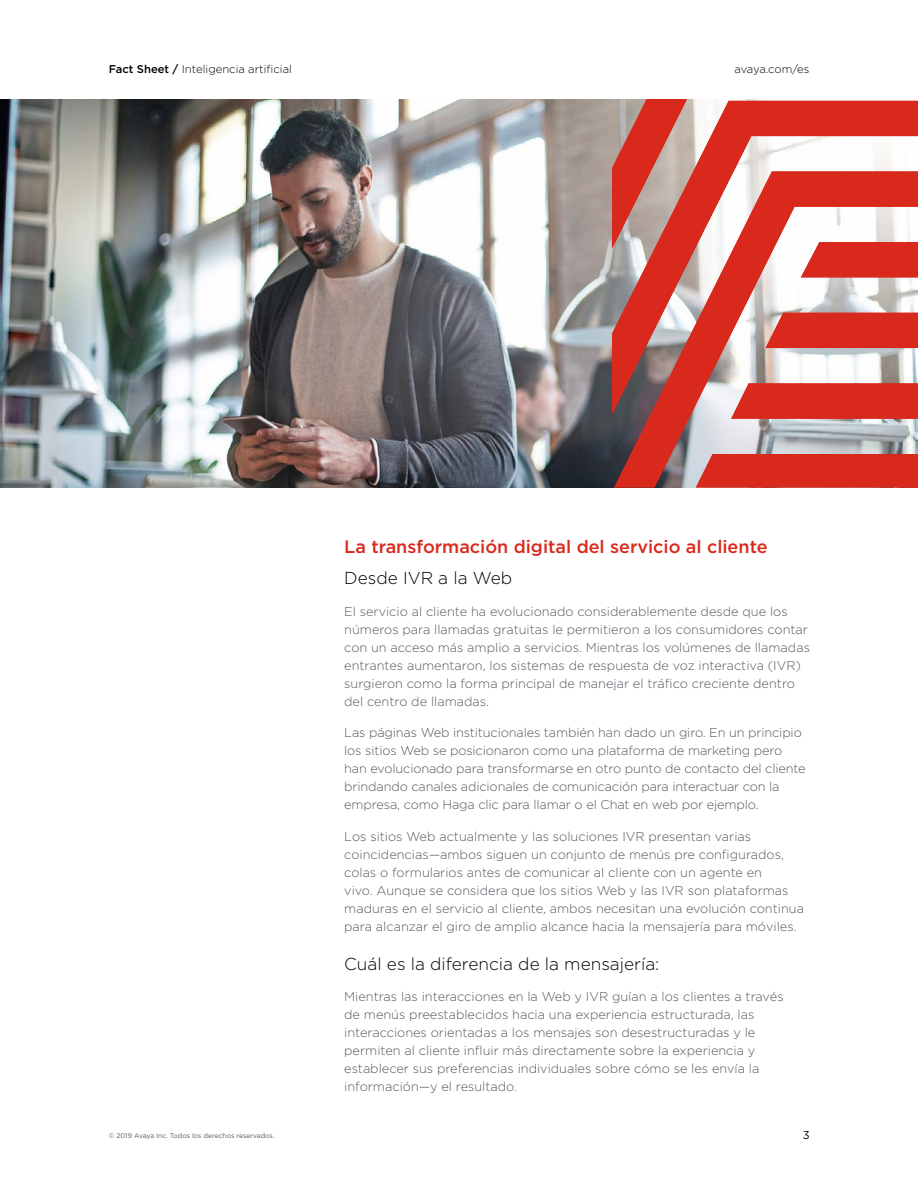
<style>
.page{position:relative;width:918px;height:1188px;background:#fff}
.page>*{position:absolute;margin:0;border:0;box-sizing:border-box;transform-origin:0 0}
.t1{font:500 18px "Gotham";color:#da291c}
.t2{font:300 17.25px "Gotham";color:#000}
.t3{font:300 12.75px/18px "Gotham";color:#535860}
.t4{font:300 11.25px "Gotham";color:#000}
.t5{font:300 11.25px "Gotham";letter-spacing:-.02em;color:#000}
.t6{font:11.25px "Gotham";color:#000}
.t7{font:6.75px "Gotham";color:#535860}
.s1{font-weight:500}
</style>
<div class="page">
<img style="left:0;top:99px;width:612px;height:389px">
<svg style="left:614px;top:277px;width:304px;height:211px"></svg>
<div style="left:766px;top:313px;width:152px;height:35px;background:#d9291c"></div>
<svg style="left:731px;top:383px;width:187px;height:36px;background:#da3327"></svg>
<div style="left:696px;top:454px;width:222px;height:34px;background:#d9291c"></div>
<svg style="left:612px;top:99px;width:306px;height:178px"></svg>
<p class="t4" style="left:109px;top:63px;width:185px"><span class="s1">Fact Sheet /</span> Inteligencia artificial</p>
<p class="t5" style="left:734px;top:63px;width:76px">avaya.com/es</p>
<p class="t7" style="left:109px;top:1132px;width:167px">© 2019 Avaya Inc. Todos los derechos reservados.</p>
<h1 class="t1" style="left:344px;top:537px;width:425px">La transformación digital del servicio al cliente</h1>
<h2 class="t2" style="left:344px;top:569px;width:169px">Desde IVR a la Web</h2>
<p class="t3" style="left:344px;top:602px;width:467px">El servicio al cliente ha evolucionado considerablemente desde que los números para llamadas gratuitas le permitieron a los consumidores contar con un acceso más amplio a servicios. Mientras los volúmenes de llamadas entrantes aumentaron, los sistemas de respuesta de voz interactiva (IVR) surgieron como la forma principal de manejar el tráfico creciente dentro del centro de llamadas.</p>
<p class="t3" style="left:344px;top:724px;width:463px">Las páginas Web institucionales también han dado un giro. En un principio los sitios Web se posicionaron como una plataforma de marketing pero han evolucionado para transformarse en otro punto de contacto del cliente brindando canales adicionales de comunicación para interactuar con la empresa, como Haga clic para llamar o el Chat en web por ejemplo.</p>
<p class="t3" style="left:344px;top:827px;width:461px">Los sitios Web actualmente y las soluciones IVR presentan varias coincidencias—ambos siguen un conjunto de menús pre configurados, colas o formularios antes de comunicar al cliente con un agente en<br>vivo. Aunque se considera que los sitios Web y las IVR son plataformas maduras en el servicio al cliente, ambos necesitan una evolución continua para alcanzar el giro de amplio alcance hacia la mensajería para móviles.</p>
<h2 class="t2" style="left:344px;top:954px;width:317px">Cuál es la diferencia de la mensajería:</h2>
<p class="t3" style="left:344px;top:987px;width:441px">Mientras las interacciones en la Web y IVR guían a los clientes a través de menús preestablecidos hacia una experiencia estructurada, las interacciones orientadas a los mensajes son desestructuradas y le permiten al cliente influir más directamente sobre la experiencia y establecer sus preferencias individuales sobre cómo se les envía la información—y el resultado.</p>
<p class="t6" style="left:803px;top:1129px;width:8px">3</p>
</div>
